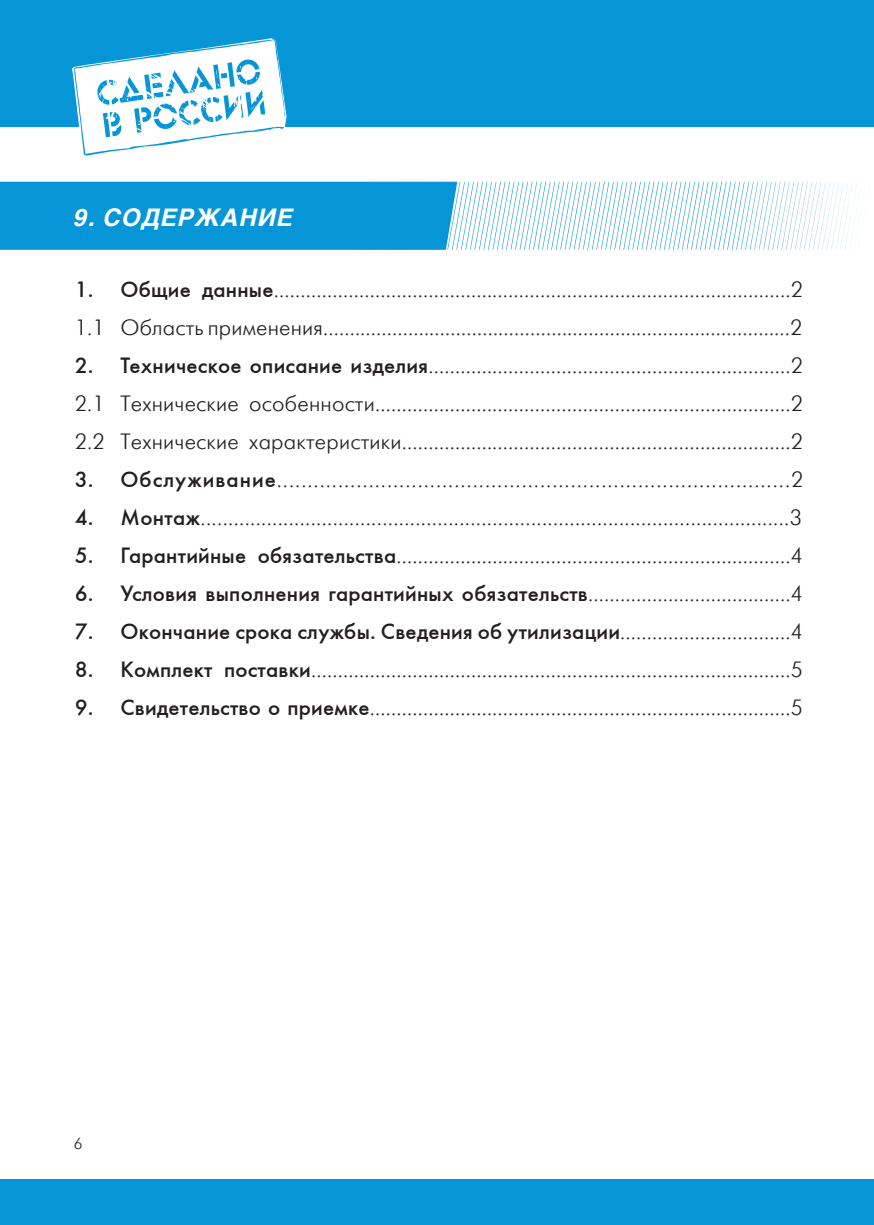
<style>
.page{position:relative;width:874px;height:1225px;background:#fff}
.page>*{position:absolute;margin:0;border:0;box-sizing:border-box;transform-origin:0 0}
.t1{font:italic 700 24px "Helios";letter-spacing:.04em;color:#fff}
.t2{font:22px/38px "Futuris Light C";letter-spacing:.01em;color:#231f20}
.t3{font:22px/38px "Futuris C";letter-spacing:.01em;color:#231f20}
.t4{font:16px "Futuris Light C";color:#231f20}
.s1{font-family:"Futuris C"}
.s2{font-family:"Futuris Light C"}
</style>
<div class="page">
<div style="left:0;top:0;width:873px;height:127px;background:#0696d7"></div>
<svg style="left:72px;top:38px;width:215px;height:118px"></svg>
<div style="left:0;top:1179px;width:873px;height:46px;background:#0696d7"></div>
<div style="left:0;top:182px;width:457px;height:68px;background:#0696d7"></div>
<svg style="left:501px;top:182px;width:355px;height:68px"></svg>
<p class="t1" style="left:74px;top:204px;width:221px">9. СОДЕРЖАНИЕ</p>
<p class="t3" style="left:75px;top:270px;width:20px">1.</p>
<p class="t2" style="left:75px;top:309px;width:31px">1.1</p>
<p class="t3" style="left:75px;top:346px;width:20px">2.</p>
<p class="t2" style="left:75px;top:385px;width:31px">2.1<br>2.2</p>
<p class="t3" style="left:75px;top:460px;width:20px;text-align:justify">3.<br>4.<br>5.<br>6.<br>7.<br>8.<br>9.</p>
<p class="t2" style="left:120px;top:271px;width:684px;text-align:justify"><span class="s1">Общие данные</span>.................................................................................................2<br>Область применения........................................................................................2<br><span class="s1">Техническое описание изделия</span>....................................................................2<br>Технические особенности..............................................................................2<br>Технические характеристики.........................................................................2<br><span class="s1">Обслуживание</span>....................................................................................2<br><span class="s1">Монтаж</span>...........................................................................................................3<br><span class="s1">Гарантийные обязательства</span>..........................................................................4</p>
<p class="t3" style="left:120px;top:574px;width:683px">Условия выполнения гарантийных обязательств<span class="s2">......................................4<br></span>Окончание срока службы. Сведения об утилизации<span class="s2">................................4</span></p>
<p class="t2" style="left:120px;top:651px;width:683px"><span class="s1">Комплект поставки</span>..........................................................................................5<br><span class="s1">Свидетельство о приемке</span>...............................................................................5</p>
<p class="t4" style="left:74px;top:1135px;width:10px">6</p>
</div>
